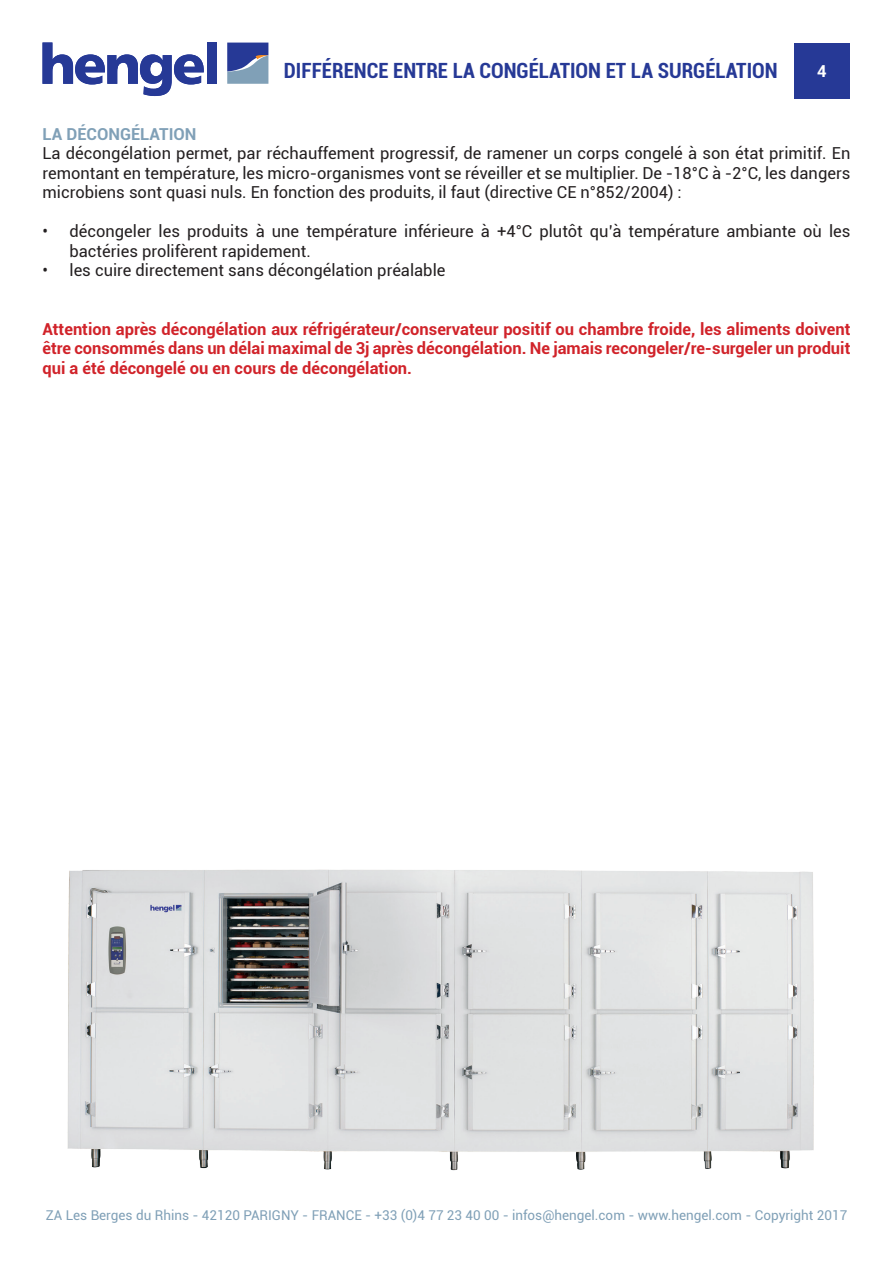
<style>
.page{position:relative;width:893px;height:1263px;background:#fff}
.page>*{position:absolute;margin:0;border:0;box-sizing:border-box;transform-origin:0 0}
.t1{font:700 condensed 21px "Roboto";color:#263996}
.t2{font:16.5px/19.5px "Roboto";color:#231f20;text-align:justify}
.t3{font:700 16.5px/19.5px "Roboto";color:#d1232a;text-align:justify}
.t4{font:700 16.5px "Roboto";color:#80a0b7}
.t5{font:700 16.5px "Roboto";color:#fff}
.t6{font:13.5px "Roboto";color:#80a0b7}
</style>
<div class="page">
<div style="left:794px;top:43px;width:56px;height:56px;background:#263996"></div>
<svg style="left:43px;top:43px;width:161px;height:53px"></svg>
<div style="left:207px;top:43px;width:10px;height:41px;background:#263996"></div>
<svg style="left:227px;top:43px;width:41px;height:41px"></svg>
<img style="left:67px;top:869px;width:747px;height:302px">
<p class="t1" style="left:284px;top:56px;width:495px">DIFFÉRENCE ENTRE LA CONGÉLATION ET LA SURGÉLATION</p>
<p class="t5" style="left:817px;top:60px;width:11px">4</p>
<p class="t4" style="left:43px;top:122px;width:156px">LA DÉCONGÉLATION</p>
<p class="t2" style="left:43px;top:143px;width:809px">La décongélation permet, par réchauffement progressif, de ramener un corps congelé à son état primitif. En remontant en température, les micro-organismes vont se réveiller et se multiplier. De -18°C à -2°C, les dangers microbiens sont quasi nuls. En fonction des produits, il faut (directive CE n°852/2004) :</p>
<p class="t2" style="left:70px;top:221px;width:782px;text-indent:-27px">• décongeler les produits à une température inférieure à +4°C plutôt qu’à température ambiante où les bactéries prolifèrent rapidement.</p>
<p class="t2" style="left:43px;top:260px;width:404px">• les cuire directement sans décongélation préalable</p>
<p class="t3" style="left:43px;top:319px;width:809px">Attention après décongélation aux réfrigérateur/conservateur positif ou chambre froide, les aliments doivent être consommés dans un délai maximal de 3j après décongélation. Ne jamais recongeler/re-surgeler un produit qui a été décongelé ou en cours de décongélation.</p>
<p class="t6" style="left:46px;top:1206px;width:803px">ZA Les Berges du Rhins - 42120 PARIGNY - FRANCE - +33 (0)4 77 23 40 00 - infos@hengel.com - www.hengel.com - Copyright 2017</p>
</div>
